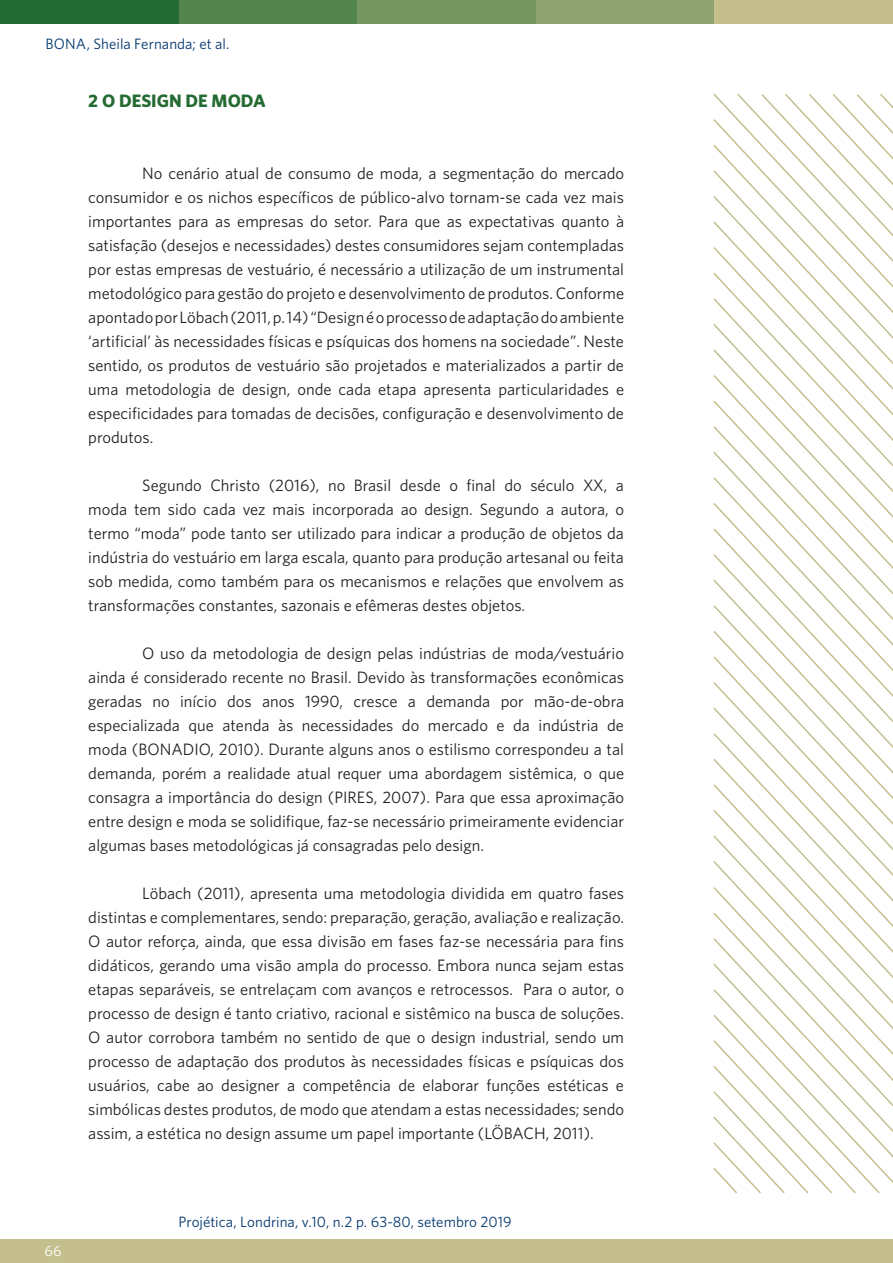
<style>
.page{position:relative;width:893px;height:1263px;background:#fff}
.page>*{position:absolute;margin:0;border:0;box-sizing:border-box;transform-origin:0 0}
.t1{font:700 18px "Whitney";color:#246b33}
.t2{font:16.5px/24px "Whitney";color:#231f20;text-align:justify}
.cabecalho{font:15px "Whitney";letter-spacing:.005em;color:#02366e}
.t3{font:15px "Whitney";color:#fff}
</style>
<div class="page">
<svg style="left:713px;top:450px;width:180px;height:26px"></svg>
<svg style="left:713px;top:476px;width:180px;height:25px"></svg>
<svg style="left:713px;top:501px;width:180px;height:26px"></svg>
<svg style="left:713px;top:527px;width:180px;height:25px"></svg>
<svg style="left:713px;top:552px;width:180px;height:26px"></svg>
<svg style="left:713px;top:578px;width:180px;height:26px"></svg>
<svg style="left:713px;top:604px;width:180px;height:25px"></svg>
<svg style="left:713px;top:629px;width:180px;height:26px"></svg>
<svg style="left:713px;top:655px;width:180px;height:25px"></svg>
<svg style="left:713px;top:680px;width:180px;height:26px"></svg>
<svg style="left:713px;top:706px;width:180px;height:25px"></svg>
<svg style="left:713px;top:731px;width:180px;height:26px"></svg>
<svg style="left:713px;top:757px;width:180px;height:26px"></svg>
<svg style="left:713px;top:783px;width:180px;height:25px"></svg>
<svg style="left:713px;top:808px;width:180px;height:26px"></svg>
<svg style="left:713px;top:834px;width:180px;height:25px"></svg>
<svg style="left:713px;top:859px;width:180px;height:26px"></svg>
<svg style="left:736px;top:93px;width:157px;height:360px"></svg>
<svg style="left:713px;top:885px;width:180px;height:26px"></svg>
<svg style="left:713px;top:911px;width:180px;height:25px"></svg>
<svg style="left:713px;top:936px;width:180px;height:26px"></svg>
<svg style="left:713px;top:962px;width:180px;height:232px"></svg>
<div style="left:536px;top:0;width:178px;height:23px;background:#8fa370"></div>
<div style="left:714px;top:0;width:179px;height:23px;background:#c4bf8c"></div>
<div style="left:0;top:1239px;width:893px;height:24px;background:#c4bf8c"></div>
<div style="left:357px;top:0;width:179px;height:23px;background:#759661"></div>
<div style="left:179px;top:0;width:178px;height:23px;background:#54854f"></div>
<div style="left:0;top:0;width:179px;height:23px;background:#246b33"></div>
<p class="cabecalho" style="left:45px;top:34px;width:185px">BONA, Sheila Fernanda; et al.</p>
<p class="t1" style="left:88px;top:89px;width:179px">2 O DESIGN DE MODA</p>
<p class="t2" style="left:88px;top:161px;width:537px;text-indent:54px">No cenário atual de consumo de moda, a segmentação do mercado consumidor e os nichos específicos de público-alvo tornam-se cada vez mais importantes para as empresas do setor. Para que as expectativas quanto à satisfação (desejos e necessidades) destes consumidores sejam contempladas por estas empresas de vestuário, é necessário a utilização de um instrumental metodológico para gestão do projeto e desenvolvimento de produtos. Conforme apontado por Löbach (2011, p. 14) “Design é o processo de adaptação do ambiente ‘artificial’ às necessidades físicas e psíquicas dos homens na sociedade”. Neste sentido, os produtos de vestuário são projetados e materializados a partir de uma metodologia de design, onde cada etapa apresenta particularidades e especificidades para tomadas de decisões, configuração e desenvolvimento de produtos.</p>
<p class="t2" style="left:88px;top:473px;width:537px;text-indent:54px">Segundo Christo (2016), no Brasil desde o final do século XX, a moda tem sido cada vez mais incorporada ao design. Segundo a autora, o termo “moda” pode tanto ser utilizado para indicar a produção de objetos da indústria do vestuário em larga escala, quanto para produção artesanal ou feita sob medida, como também para os mecanismos e relações que envolvem as transformações constantes, sazonais e efêmeras destes objetos.</p>
<p class="t2" style="left:88px;top:641px;width:537px;text-indent:54px">O uso da metodologia de design pelas indústrias de moda/vestuário ainda é considerado recente no Brasil. Devido às transformações econômicas geradas no início dos anos 1990, cresce a demanda por mão-de-obra especializada que atenda às necessidades do mercado e da indústria de moda (BONADIO, 2010). Durante alguns anos o estilismo correspondeu a tal demanda, porém a realidade atual requer uma abordagem sistêmica, o que consagra a importância do design (PIRES, 2007). Para que essa aproximação entre design e moda se solidifique, faz-se necessário primeiramente evidenciar algumas bases metodológicas já consagradas pelo design.</p>
<p class="t2" style="left:88px;top:881px;width:537px;text-indent:54px">Löbach (2011), apresenta uma metodologia dividida em quatro fases distintas e complementares, sendo: preparação, geração, avaliação e realização.<br>O autor reforça, ainda, que essa divisão em fases faz-se necessária para fins didáticos, gerando uma visão ampla do processo. Embora nunca sejam estas etapas separáveis, se entrelaçam com avanços e retrocessos. Para o autor, o processo de design é tanto criativo, racional e sistêmico na busca de soluções.<br>O autor corrobora também no sentido de que o design industrial, sendo um processo de adaptação dos produtos às necessidades físicas e psíquicas dos usuários, cabe ao designer a competência de elaborar funções estéticas e simbólicas destes produtos, de modo que atendam a estas necessidades; sendo assim, a estética no design assume um papel importante (LÖBACH, 2011).</p>
<p class="t3" style="left:45px;top:1241px;width:19px">66</p>
<p class="cabecalho" style="left:179px;top:1212px;width:335px">Projética, Londrina, v.10, n.2 p. 63-80, setembro 2019</p>
</div>
